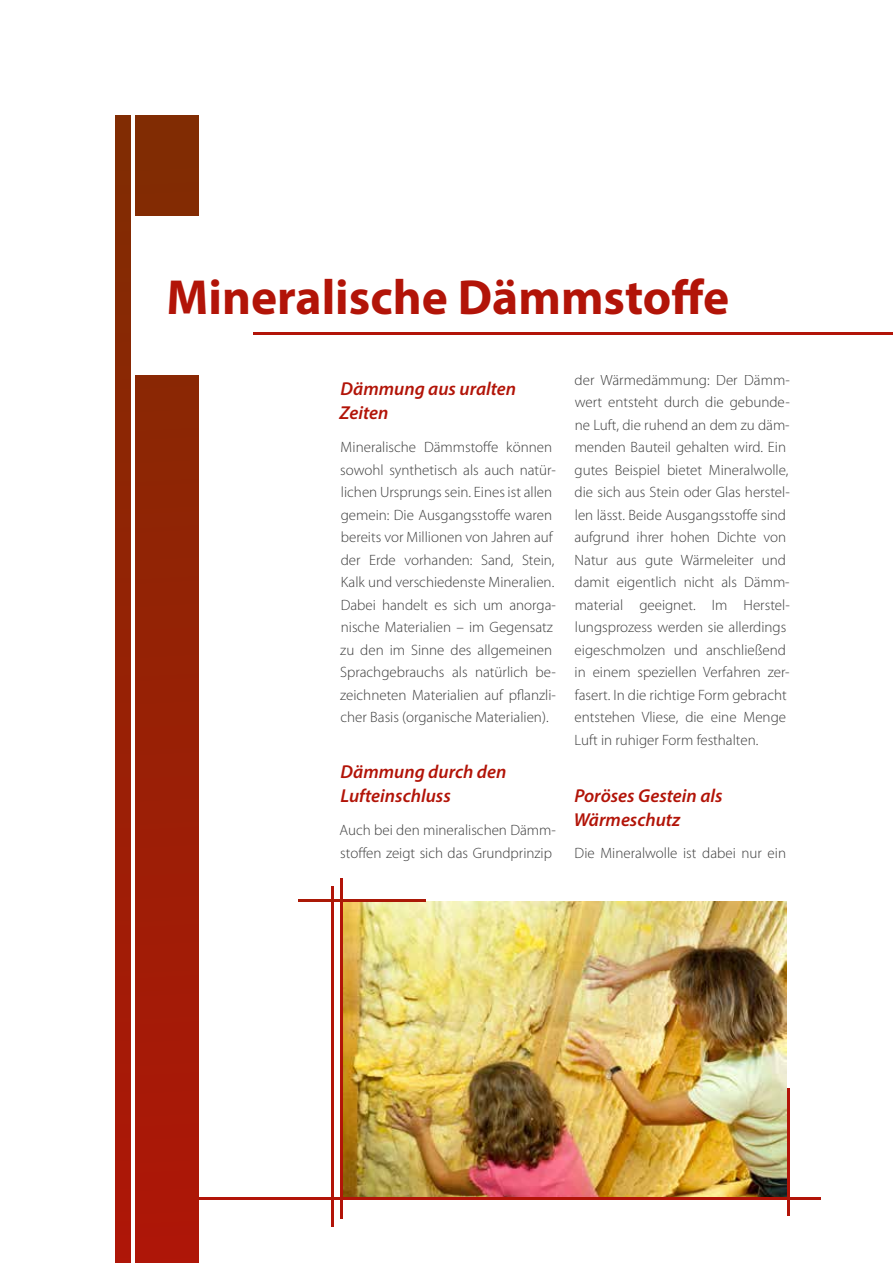
<style>
.page{position:relative;width:893px;height:1263px;background:#fff}
.page>*{position:absolute;margin:0;border:0;box-sizing:border-box;transform-origin:0 0}
.t1{font:700 49.5px "Myriad Pro";color:#b21408}
.t2{font:italic 600 18.75px/24px "Myriad Pro";color:#b21408}
.t3{font:300 15px/22.5px "Myriad Pro";color:#3c3c3c}
</style>
<div class="page">
<hr style="left:787px;top:1088px;width:2px;height:127px;background:#b21408">
<img style="left:343px;top:901px;width:444px;height:296px">
<hr style="left:182px;top:1197px;width:639px;height:2px;background:#b21408">
<hr style="left:340px;top:878px;width:3px;height:341px;background:#b21408">
<hr style="left:332px;top:887px;width:2px;height:340px;background:#b21408">
<hr style="left:299px;top:899px;width:127px;height:2px;background:#ab1907">
<svg style="left:135px;top:115px;width:63px;height:1148px;background:#991f05"></svg>
<svg style="left:116px;top:115px;width:15px;height:1148px;background:#962105"></svg>
<div style="left:133px;top:216px;width:760px;height:159px;background:#fff"></div>
<hr style="left:253px;top:333px;width:640px;height:2px;background:#b21408">
<h1 class="t1" style="left:166px;top:265px;width:564px">Mineralische Dämmstoffe</h1>
<p class="t2" style="left:339px;top:376px;width:178px">Dämmung aus uralten<br>Zeiten</p>
<p class="t3" style="left:340px;top:436px;width:217px">Mineralische Dämmstoffe können sowohl synthetisch als auch natür&shy;lichen Ursprungs sein. Eines ist allen gemein: Die Ausgangsstoffe waren bereits vor Millionen von Jahren auf der Erde vorhanden: Sand, Stein, Kalk und verschiedenste Mineralien.<br>Dabei handelt es sich um anorga&shy;nische Materialien – im Gegensatz zu den im Sinne des allgemeinen Sprachgebrauchs als natürlich be&shy;zeichneten Materialien auf pflanzli&shy;cher Basis (organische Materialien).</p>
<p class="t2" style="left:340px;top:759px;width:167px">Dämmung durch den<br>Lufteinschluss</p>
<p class="t3" style="left:340px;top:819px;width:218px">Auch bei den mineralischen Dämm&shy;stoffen zeigt sich das Grundprinzip</p>
<p class="t3" style="left:574px;top:369px;width:217px">der Wärmedämmung: Der Dämm&shy;wert entsteht durch die gebunde&shy;ne Luft, die ruhend an dem zu däm&shy;menden Bauteil gehalten wird. Ein gutes Beispiel bietet Mineralwolle, die sich aus Stein oder Glas herstel&shy;len lässt. Beide Ausgangsstoffe sind aufgrund ihrer hohen Dichte von Natur aus gute Wärmeleiter und damit eigentlich nicht als Dämm&shy;material geeignet. Im Herstel&shy;lungsprozess werden sie allerdings eigeschmolzen und anschließend in einem speziellen Verfahren zer&shy;fasert. In die richtige Form gebracht entstehen Vliese, die eine Menge Luft in ruhiger Form festhalten.</p>
<p class="t2" style="left:574px;top:783px;width:150px">Poröses Gestein als<br>Wärmeschutz</p>
<p class="t3" style="left:575px;top:841px;width:213px">Die Mineralwolle ist dabei nur ein</p>
</div>
